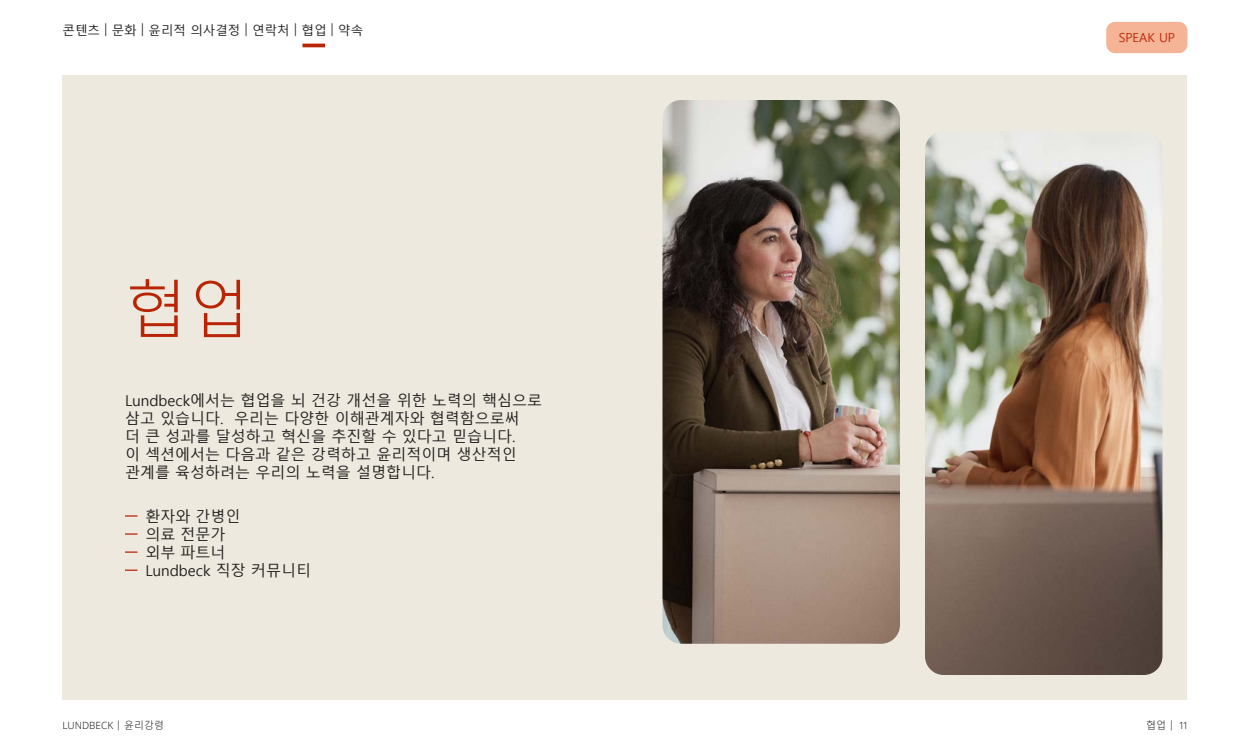
<style>
.page{position:relative;width:1250px;height:750px;background:#fff}
.page>*{position:absolute;margin:0;border:0;box-sizing:border-box;transform-origin:0 0}
.t1{font:300 62.5px "Malgun Gothic";color:#b92504}
.t2{font:15px/18px "Malgun Gothic";color:#22201f}
.t3{font:12.5px "Malgun Gothic";color:#22201f}
.t4{font:12.5px "Malgun Gothic";color:#b92504}
.t5{font:300 10px "Noto Sans";color:#22201f}
.s1{font-family:"Malgun Gothic"}
</style>
<div class="page">
<div style="left:1106px;top:22px;width:82px;height:31px;background:#f5b496;border-radius:9px"></div>
<hr style="left:302px;top:44px;width:23px;height:3px;background:#b92504">
<div style="left:62px;top:75px;width:1126px;height:625px;background:#ede9de"></div>
<svg style="left:125px;top:515px;width:13px;height:2px"></svg>
<svg style="left:125px;top:533px;width:13px;height:2px"></svg>
<svg style="left:125px;top:552px;width:13px;height:1px"></svg>
<svg style="left:125px;top:570px;width:13px;height:1px"></svg>
<img style="left:925px;top:132px;width:237px;height:543px">
<img style="left:662px;top:100px;width:238px;height:544px">
<p class="t3" style="left:63px;top:23px;width:302px">콘텐츠 | 문화 | 윤리적 의사결정 | 연락처 | 협업 | 약속</p>
<h1 class="t1" style="left:125px;top:274px;width:126px">협업</h1>
<p class="t2" style="left:125px;top:392px;width:419px">Lundbeck에서는 협업을 뇌 건강 개선을 위한 노력의 핵심으로 삼고 있습니다. 우리는 다양한 이해관계자와 협력함으로써<br>더 큰 성과를 달성하고 혁신을 추진할 수 있다고 믿습니다.<br>이 섹션에서는 다음과 같은 강력하고 윤리적이며 생산적인 관계를 육성하려는 우리의 노력을 설명합니다.</p>
<p class="t2" style="left:145px;top:508px;width:167px">환자와 간병인<br>의료 전문가<br>외부 파트너<br>Lundbeck 직장 커뮤니티</p>
<p class="t5" style="left:62px;top:719px;width:103px">LUNDBECK | <span class="s1">윤리강령</span></p>
<p class="t4" style="left:1119px;top:30px;width:58px">SPEAK UP</p>
<p class="t5" style="left:1146px;top:719px;width:43px"><span class="s1">협업</span> | 11</p>
</div>
